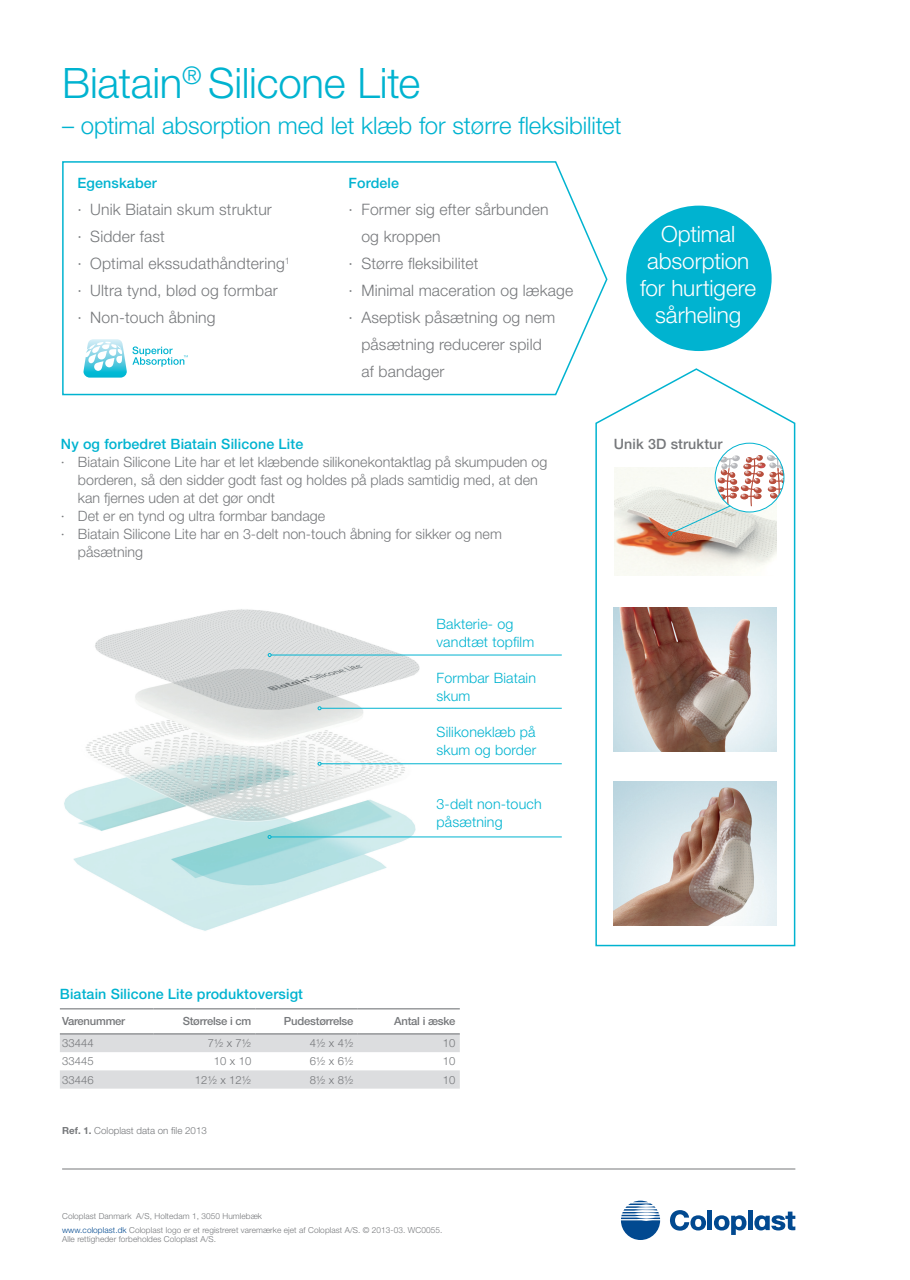
<style>
.page{position:relative;width:910px;height:1280px;background:#fff}
.page>*{position:absolute;margin:0;border:0;box-sizing:border-box;transform-origin:0 0}
.t1{font:300 42px "Helvetica Neue LT Pro";letter-spacing:-.005em;color:#00b3d0}
.t2{font:300 24px "Helvetica Neue LT Pro";letter-spacing:-.005em;color:#00b3d0}
.t3{font:300 22.5px/27px "Helvetica Neue LT Pro";letter-spacing:-.005em;color:#fff;text-align:center}
.t4{font:300 15.75px/27px "Helvetica Neue LT Pro";letter-spacing:.01em;color:#76787b}
.t5{font:300 14.25px "Helvetica Neue LT Pro";color:#76787b}
.t6{font:300 14.25px/18px "Helvetica Neue LT Pro";letter-spacing:.01em;color:#00b3d0}
.t7{font:500 14.25px "Helvetica Neue LT Pro";letter-spacing:.01em;color:#00b3d0}
.t8{font:500 14.25px "Helvetica Neue LT Pro";letter-spacing:.01em;color:#76787b}
.t9{font:300 11.25px "Helvetica Neue LT Pro";letter-spacing:.01em;color:#76787b}
.t10{font:500 11.25px "Helvetica Neue LT Pro";letter-spacing:-.02em;color:#76787b}
.t11{font:300 9.75px "Helvetica Neue LT Pro";color:#76787b}
.t12{font:300 8.25px/13.2px "Helvetica Neue LT Pro";letter-spacing:.01em;color:#76787b}
.s1{font-weight:700}
.s2{color:#014990}
</style>
<div class="page">
<svg style="left:670px;top:1210px;width:36px;height:20px"></svg>
<div style="left:707px;top:1210px;width:5px;height:20px;background:#014990"></div>
<hr style="left:748px;top:1210px;width:4px;height:20px;background:#014990">
<svg style="left:713px;top:1215px;width:33px;height:19px"></svg>
<svg style="left:754px;top:1211px;width:41px;height:19px"></svg>
<svg style="left:621px;top:1200px;width:39px;height:39px"></svg>
<hr style="left:62px;top:1168px;width:733px;height:1px;background:#76787b">
<img style="left:64px;top:609px;width:373px;height:322px">
<svg style="left:62px;top:161px;width:546px;height:235px"></svg>
<hr style="left:271px;top:654px;width:290px;height:1px;background:#00b3d0">
<svg style="left:268px;top:653px;width:3px;height:4px"></svg>
<hr style="left:321px;top:763px;width:240px;height:1px;background:#00b3d0">
<svg style="left:317px;top:762px;width:4px;height:3px"></svg>
<hr style="left:321px;top:708px;width:240px;height:1px;background:#00b3d0">
<svg style="left:317px;top:706px;width:4px;height:4px"></svg>
<hr style="left:271px;top:836px;width:290px;height:1px;background:#00b3d0">
<svg style="left:83px;top:339px;width:105px;height:38px"></svg>
<div style="left:626px;top:206px;width:145px;height:145px;background:#00b3d0;border-radius:50%"></div>
<svg style="left:594px;top:367px;width:202px;height:580px"></svg>
<img style="left:614px;top:467px;width:162px;height:108px">
<div style="left:715px;top:443px;width:68px;height:69px;background:#fff;border-radius:50%"></div>
<svg style="left:668px;top:455px;width:116px;height:80px"></svg>
<div style="left:714px;top:443px;width:70px;height:69px;border:1px solid #00b3d0;border-radius:50%"></div>
<img style="left:613px;top:607px;width:163px;height:144px">
<svg style="left:60px;top:1034px;width:400px;height:54px"></svg>
<hr style="left:60px;top:1008px;width:93px;height:1px;background:#76787b">
<hr style="left:153px;top:1008px;width:102px;height:1px;background:#76787b">
<hr style="left:255px;top:1008px;width:102px;height:1px;background:#76787b">
<hr style="left:357px;top:1008px;width:103px;height:1px;background:#76787b">
<hr style="left:60px;top:1033px;width:93px;height:1px;background:#76787b">
<hr style="left:153px;top:1033px;width:102px;height:1px;background:#76787b">
<hr style="left:255px;top:1033px;width:102px;height:1px;background:#76787b">
<hr style="left:357px;top:1033px;width:103px;height:1px;background:#76787b">
<h1 class="t1" style="left:62px;top:57px;width:360px">Biatain<sup>®</sup> Silicone Lite</h1>
<h2 class="t2" style="left:62px;top:111px;width:561px">– optimal absorption med let klæb for større fleksibilitet</h2>
<p class="t7" style="left:348px;top:175px;width:52px">Fordele</p>
<p class="t4" style="left:348px;top:196px;width:201px">· Former sig efter sårbunden</p>
<p class="t4" style="left:361px;top:223px;width:81px">og kroppen</p>
<p class="t4" style="left:348px;top:250px;width:131px">· Større fleksibilitet</p>
<p class="t4" style="left:348px;top:277px;width:226px">· Minimal maceration og lækage</p>
<p class="t4" style="left:348px;top:304px;width:208px">· Aseptisk påsætning og nem</p>
<p class="t4" style="left:361px;top:331px;width:182px">påsætning reducerer spild</p>
<p class="t4" style="left:361px;top:358px;width:84px">af bandager</p>
<p class="t7" style="left:77px;top:175px;width:81px">Egenskaber</p>
<p class="t4" style="left:77px;top:196px;width:214px">· Unik Biatain skum struktur<br>· Sidder fast<br>· Optimal ekssudathåndtering<sup>1 </sup>· Ultra tynd, blød og formbar<br>· Non-touch åbning</p>
<h3 class="t3" style="left:640px;top:220px;width:118px">Optimal absorption for hurtigere sårheling</h3>
<p class="t7" style="left:61px;top:436px;width:244px">Ny og forbedret Biatain Silicone Lite</p>
<p class="t5" style="left:61px;top:453px;width:488px">· Biatain Silicone Lite har et let klæbende silikonekontaktlag på skumpuden og</p>
<p class="t5" style="left:78px;top:471px;width:461px">borderen, så den sidder godt fast og holdes på plads samtidig med, at den</p>
<p class="t5" style="left:78px;top:489px;width:198px">kan fjernes uden at det gør ondt</p>
<p class="t5" style="left:61px;top:507px;width:266px">· Det er en tynd og ultra formbar bandage</p>
<p class="t5" style="left:61px;top:525px;width:442px">· Biatain Silicone Lite har en 3-delt non-touch åbning for sikker og nem</p>
<p class="t5" style="left:78px;top:543px;width:66px">påsætning</p>
<p class="t6" style="left:436px;top:615px;width:99px">Bakterie- og vandtæt topfilm</p>
<p class="t6" style="left:436px;top:669px;width:101px">Formbar Biatain skum</p>
<p class="t6" style="left:436px;top:723px;width:101px">Silikoneklæb på skum og border</p>
<p class="t6" style="left:436px;top:795px;width:107px">3-delt non-touch påsætning</p>
<p class="t7" style="left:60px;top:985px;width:244px">Biatain Silicone Lite produktoversigt</p>
<p class="t10" style="left:62px;top:1014px;width:65px">Varenummer</p>
<p class="t10" style="left:183px;top:1014px;width:70px">Størrelse i cm</p>
<p class="t10" style="left:284px;top:1014px;width:71px">Pudestørrelse</p>
<p class="t10" style="left:394px;top:1014px;width:63px">Antal i æske</p>
<p class="t9" style="left:62px;top:1036px;width:33px">33444</p>
<p class="t9" style="left:208px;top:1036px;width:45px">71/2 x 71/2</p>
<p class="t9" style="left:310px;top:1036px;width:45px">41/2 x 41/2</p>
<p class="t9" style="left:443px;top:1036px;width:14px">10</p>
<p class="t9" style="left:62px;top:1054px;width:33px">33445</p>
<p class="t9" style="left:214px;top:1054px;width:39px">10 x 10</p>
<p class="t9" style="left:310px;top:1054px;width:45px">61/2 x 61/2</p>
<p class="t9" style="left:443px;top:1054px;width:14px">10</p>
<p class="t9" style="left:62px;top:1072px;width:33px">33446</p>
<p class="t9" style="left:195px;top:1072px;width:58px">121/2 x 121/2</p>
<p class="t9" style="left:310px;top:1072px;width:45px">81/2 x 81/2</p>
<p class="t9" style="left:443px;top:1072px;width:14px">10</p>
<p class="t11" style="left:62px;top:1124px;width:146px"><span class="s1">Ref. 1.</span> Coloplast data on file 2013</p>
<p class="t12" style="left:62px;top:1209px;width:381px">Coloplast Danmark A/S, Holtedam 1, 3050 Humlebæk<br><span class="s2">www.coloplast.dk</span> Coloplast logo er et registreret varemærke ejet af Coloplast A/S. © 2013-03. WC0055.</p>
<p class="t12" style="left:62px;top:1231px;width:155px">Alle rettigheder forbeholdes Coloplast A/S.</p>
<p class="t8" style="left:613px;top:436px;width:110px">Unik 3D struktur</p>
</div>
